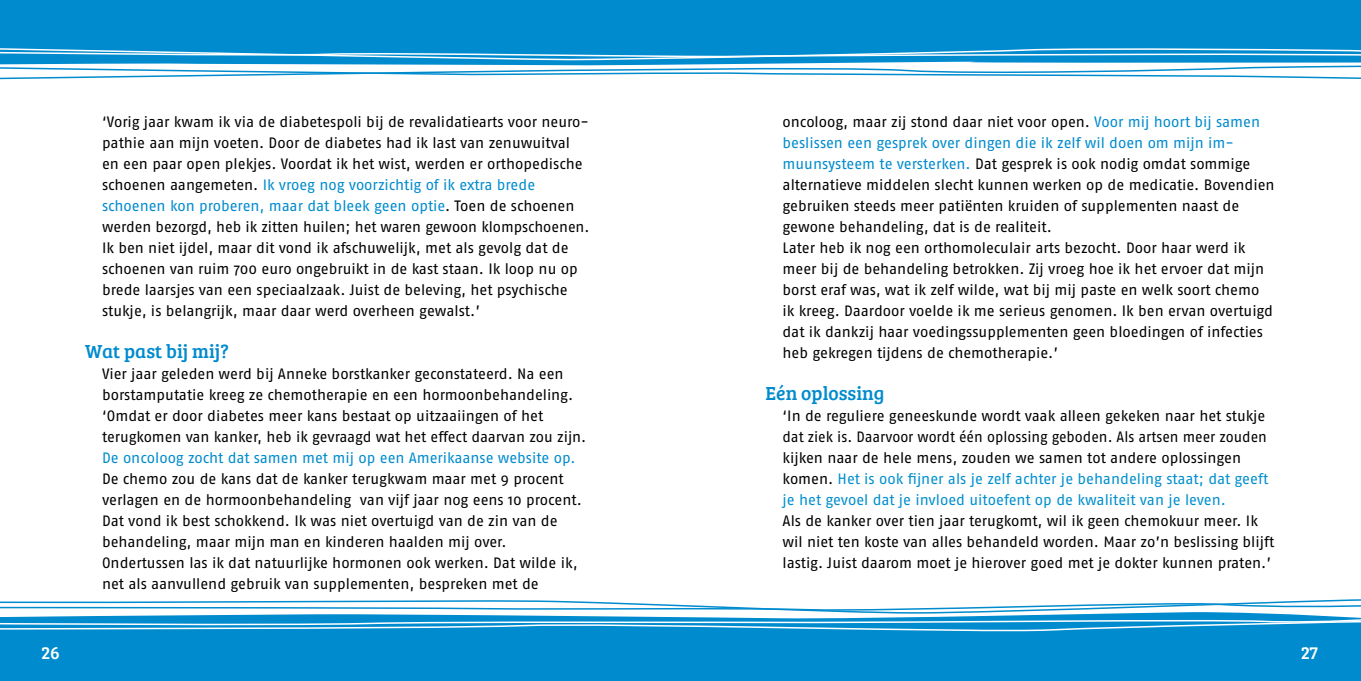
<style>
.page{position:relative;width:1361px;height:681px;background:#fff}
.page>*{position:absolute;margin:0;border:0;box-sizing:border-box;transform-origin:0 0}
.t1{font:19.5px "Bree Serif";color:#008bce}
.t2{font:18px "Bree Serif";color:#fff}
.t3{font:15px/21px "Fago No";letter-spacing:-.005em;color:#000}
.t4{font:15px "Fago No";color:#008bce}
.s1{color:#008bce}
.s2{color:#008fcf}
</style>
<div class="page">
<div style="left:0;top:0;width:1361px;height:680px;background:#008bce"></div>
<div style="left:0;top:80px;width:1361px;height:517px;background:#fff"></div>
<svg style="left:0;top:48px;width:1361px;height:32px"></svg>
<svg style="left:0;top:597px;width:1361px;height:35px"></svg>
<p class="t3" style="left:102px;top:111px;width:489px">‘Vorig jaar kwam ik via de diabetespoli bij de revalidatiearts voor neuro&shy;pathie aan mijn voeten. Door de diabetes had ik last van zenuwuitval en een paar open plekjes. Voordat ik het wist, werden er orthopedische schoenen aangemeten. <span class="s1">Ik vroeg nog voorzichtig of ik extra brede schoenen kon proberen, maar dat bleek geen optie</span>. Toen de schoenen werden bezorgd, heb ik zitten huilen; het waren gewoon klompschoenen.<br>Ik ben niet ijdel, maar dit vond ik afschuwelijk, met als gevolg dat de schoenen van ruim 700 euro ongebruikt in de kast staan. Ik loop nu op brede laarsjes van een speciaalzaak. Juist de beleving, het psychische stukje, is belangrijk, maar daar werd overheen gewalst.’</p>
<h1 class="t1" style="left:85px;top:337px;width:145px">Wat past bij mij?</h1>
<p class="t3" style="left:102px;top:363px;width:486px">Vier jaar geleden werd bij Anneke borstkanker geconstateerd. Na een borstamputatie kreeg ze chemotherapie en een hormoonbehandeling. ‘Omdat er door diabetes meer kans bestaat op uitzaaiingen of het terugkomen van kanker, heb ik gevraagd wat het effect daarvan zou zijn.</p>
<p class="t4" style="left:102px;top:449px;width:475px">De oncoloog zocht dat samen met mij op een Amerikaanse website op.</p>
<p class="t3" style="left:102px;top:468px;width:481px">De chemo zou de kans dat de kanker terugkwam maar met 9 procent verlagen en de hormoonbehandeling van vijf jaar nog eens 10 procent.<br>Dat vond ik best schokkend. Ik was niet overtuigd van de zin van de behandeling, maar mijn man en kinderen haalden mij over.<br>Ondertussen las ik dat natuurlijke hormonen ook werken. Dat wilde ik, net als aanvullend gebruik van supplementen, bespreken met de</p>
<p class="t3" style="left:782px;top:111px;width:493px">oncoloog, maar zij stond daar niet voor open. <span class="s1">Voor mij hoort bij samen beslissen een gesprek over dingen die ik zelf wil doen om mijn im&shy;muunsysteem te versterken.</span> Dat gesprek is ook nodig omdat sommige alternatieve middelen slecht kunnen werken op de medicatie. Bovendien gebruiken steeds meer patiënten kruiden of supplementen naast de gewone behandeling, dat is de realiteit.<br>Later heb ik nog een orthomoleculair arts bezocht. Door haar werd ik meer bij de behandeling betrokken. Zij vroeg hoe ik het ervoer dat mijn borst eraf was, wat ik zelf wilde, wat bij mij paste en welk soort chemo ik kreeg. Daardoor voelde ik me serieus genomen. Ik ben ervan overtuigd dat ik dankzij haar voedingssupplementen geen bloedingen of infecties heb gekregen tijdens de chemotherapie.’</p>
<h1 class="t1" style="left:765px;top:379px;width:120px">Eén oplossing</h1>
<p class="t3" style="left:782px;top:405px;width:487px">‘In de reguliere geneeskunde wordt vaak alleen gekeken naar het stukje dat ziek is. Daarvoor wordt één oplossing geboden. Als artsen meer zouden kijken naar de hele mens, zouden we samen tot andere oplossingen komen. <span class="s2">Het is ook fijner als je zelf achter je behandeling staat; dat geeft je het gevoel dat je invloed uitoefent op de kwaliteit van je leven.</span></p>
<p class="t3" style="left:782px;top:510px;width:493px">Als de kanker over tien jaar terugkomt, wil ik geen chemokuur meer. Ik wil niet ten koste van alles behandeld worden. Maar zo’n beslissing blijft lastig. Juist daarom moet je hierover goed met je dokter kunnen praten.’</p>
<p class="t2" style="left:41px;top:639px;width:20px">26</p>
<p class="t2" style="left:1300px;top:639px;width:19px">27</p>
</div>
